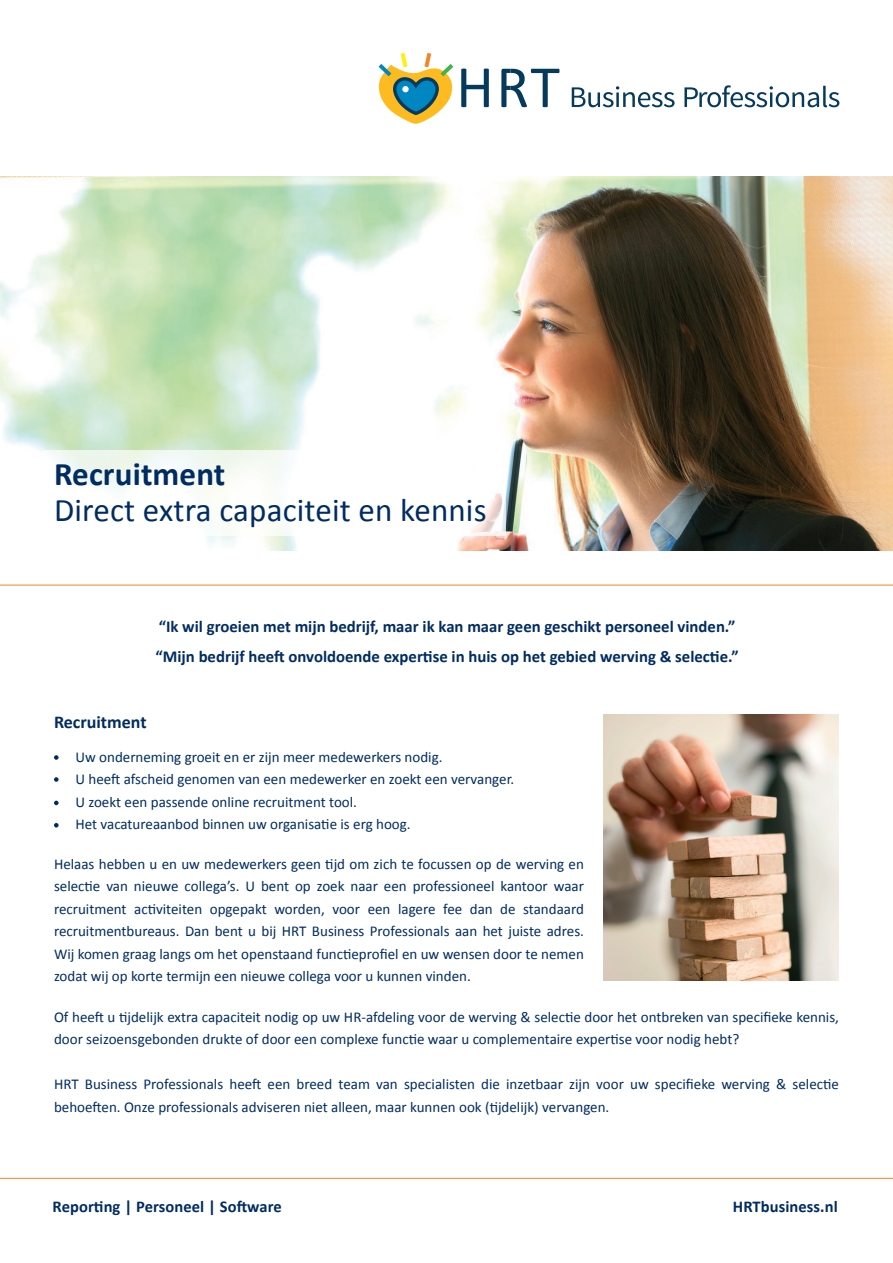
<style>
.page{position:relative;width:893px;height:1263px;background:#fff}
.page>*{position:absolute;margin:0;border:0;box-sizing:border-box;transform-origin:0 0}
.t1{font:33px "Calibri";letter-spacing:.005em;color:#002c62}
.t2{font:700 33px "Calibri";letter-spacing:.005em;color:#002c62}
.t3{font:700 18px "Calibri";color:#002c62}
.t4{font:700 16.8px/30px "Calibri";color:#002c62}
.t5{font:700 16.5px "Calibri";letter-spacing:.005em;color:#002c62}
.t6{font:15px/22.5px "Calibri";color:#002c62}
</style>
<div class="page">
<svg style="left:501px;top:69px;width:58px;height:38px"></svg>
<svg style="left:572px;top:86px;width:102px;height:21px"></svg>
<svg style="left:684px;top:86px;width:155px;height:21px"></svg>
<svg style="left:378px;top:53px;width:111px;height:71px"></svg>
<div style="left:402px;top:86px;width:7px;height:7px;background:#fff;border-radius:50%"></div>
<hr style="left:0;top:585px;width:893px;height:1px;background:#f58220">
<img style="left:0;top:176px;width:893px;height:375px">
<hr style="left:0;top:1178px;width:893px;height:1px;background:#f58220">
<img style="left:604px;top:715px;width:235px;height:266px">
<div style="left:44px;top:451px;width:462px;height:85px;background:#fff"></div>
<svg style="left:54px;top:755px;width:5px;height:5px"></svg>
<svg style="left:54px;top:801px;width:5px;height:4px"></svg>
<svg style="left:54px;top:823px;width:5px;height:4px"></svg>
<svg style="left:54px;top:777px;width:5px;height:5px"></svg>
<h1 class="t2" style="left:54px;top:453px;width:173px">Recruitment</h1>
<h1 class="t1" style="left:54px;top:489px;width:434px">Direct extra capaciteit en kennis</h1>
<p class="t4" style="left:156px;top:611px;width:584px">“Ik wil groeien met mijn bedrijf, maar ik kan maar geen geschikt personeel vinden.” “Mijn bedrijf heeft onvoldoende expertise in huis op het gebied werving &amp; selectie.”</p>
<p class="t3" style="left:54px;top:711px;width:94px">Recruitment</p>
<p class="t6" style="left:75px;top:746px;width:440px">Uw onderneming groeit en er zijn meer medewerkers nodig.<br>U heeft afscheid genomen van een medewerker en zoekt een vervanger.<br>U zoekt een passende online recruitment tool.<br>Het vacatureaanbod binnen uw organisatie is erg hoog.</p>
<p class="t6" style="left:54px;top:853px;width:531px;text-align:justify">Helaas hebben u en uw medewerkers geen tijd om zich te focussen op de werving en selectie van nieuwe collega’s. U bent op zoek naar een professioneel kantoor waar recruitment activiteiten opgepakt worden, voor een lagere fee dan de standaard recruitmentbureaus. Dan bent u bij HRT Business Professionals aan het juiste adres.<br>Wij komen graag langs om het openstaand functieprofiel en uw wensen door te nemen zodat wij op korte termijn een nieuwe collega voor u kunnen vinden.</p>
<p class="t6" style="left:54px;top:1005px;width:786px">Of heeft u tijdelijk extra capaciteit nodig op uw HR-afdeling voor de werving &amp; selectie door het ontbreken van specifieke kennis, door seizoensgebonden drukte of door een complexe functie waar u complementaire expertise voor nodig hebt?</p>
<p class="t6" style="left:54px;top:1073px;width:786px">HRT Business Professionals heeft een breed team van specialisten die inzetbaar zijn voor uw specifieke werving &amp; selectie behoeften. Onze professionals adviseren niet alleen, maar kunnen ook (tijdelijk) vervangen.</p>
<p class="t5" style="left:53px;top:1196px;width:231px">Reporting | Personeel | Software</p>
<p class="t5" style="left:733px;top:1196px;width:106px">HRTbusiness.nl</p>
</div>
